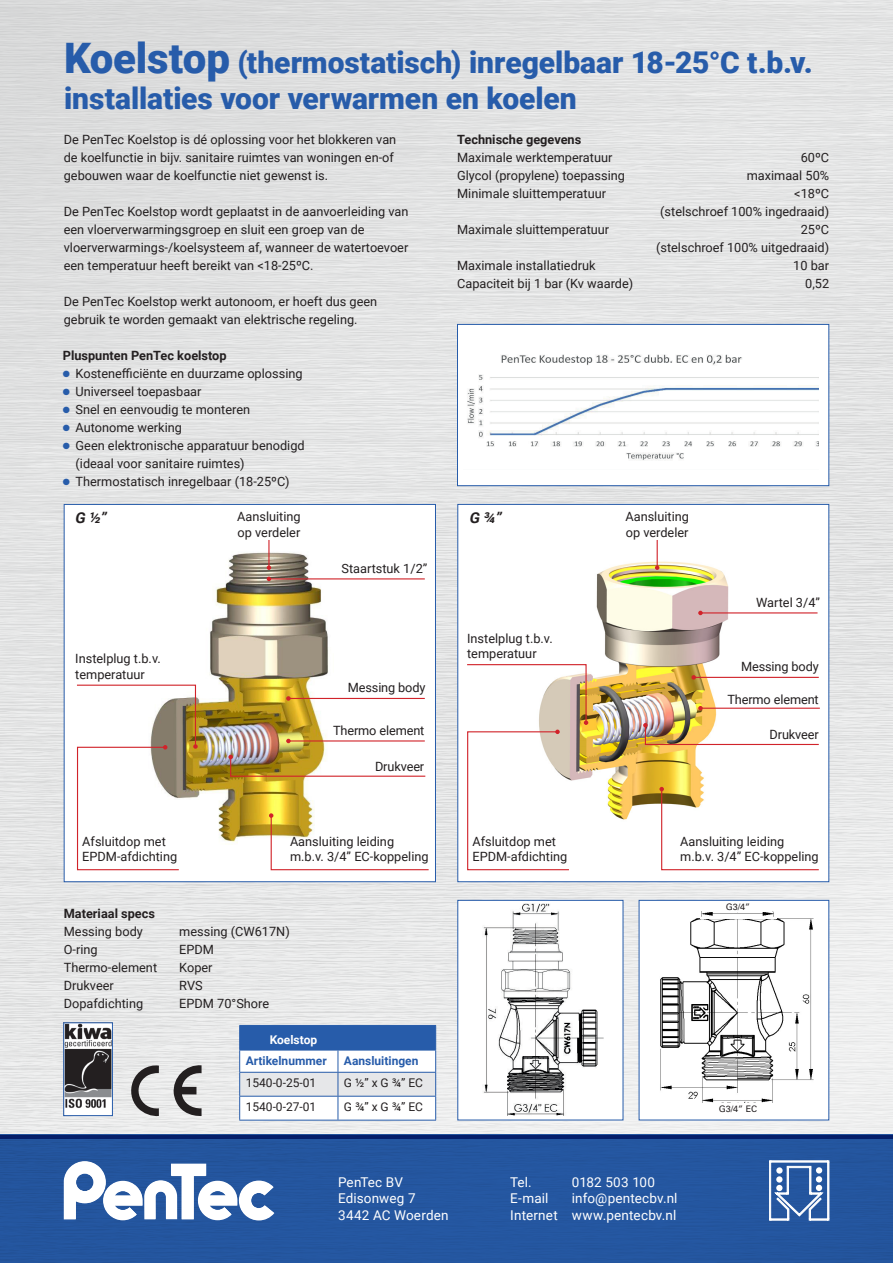
<style>
.page{position:relative;width:893px;height:1263px;background:#fff}
.page>*{position:absolute;margin:0;border:0;box-sizing:border-box;transform-origin:0 0}
.t1{font:900 30px/36px "Roboto";color:#275caa}
.t2{font:italic 700 15px "Roboto";color:#231f20}
.t3{font:13.5px/16.2px "Roboto";letter-spacing:.01em;color:#fff}
.t4{font:12.75px/15.3px "Roboto";color:#231f20}
.t5{font:700 12.75px "Roboto";color:#231f20}
.t6{font:12px "Roboto";color:#231f20}
.t7{font:700 12px "Roboto";color:#275caa}
.t8{font:700 12px "Roboto";color:#fff}
.t9{font:9px "Univers";color:#231f20}
.s1{font-size:42px}
.s2{color:#275caa}
</style>
<div class="page">
<img style="left:0;top:0;width:893px;height:1135px">
<div style="left:0;top:1135px;width:893px;height:128px;background:#24569f"></div>
<hr style="left:0;top:1135px;width:893px;height:4px;background:#051f6a">
<svg style="left:64px;top:1161px;width:210px;height:59px"></svg>
<svg style="left:769px;top:1160px;width:60px;height:60px"></svg>
<img style="left:66px;top:1024px;width:45px;height:90px">
<div style="left:64px;top:1022px;width:49px;height:94px;border:1px solid #275caa"></div>
<svg style="left:129px;top:1064px;width:30px;height:53px;background:#a4a3a4"></svg>
<svg style="left:172px;top:1064px;width:30px;height:54px;background:#979596"></svg>
<div style="left:64px;top:504px;width:372px;height:378px;background:#fff;border:1px solid #275caa"></div>
<div style="left:457px;top:900px;width:166px;height:220px;background:#fff;border:1px solid #275caa"></div>
<img style="left:483px;top:903px;width:121px;height:212px">
<div style="left:457px;top:324px;width:372px;height:162px;background:#fff;border:1px solid #275caa"></div>
<img style="left:467px;top:354px;width:352px;height:106px">
<svg style="left:239px;top:1025px;width:197px;height:95px"></svg>
<hr style="left:239px;top:1050px;width:99px;height:1px;background:#275caa">
<hr style="left:338px;top:1050px;width:98px;height:1px;background:#275caa">
<hr style="left:239px;top:1072px;width:99px;height:1px;background:#275caa">
<hr style="left:338px;top:1072px;width:98px;height:1px;background:#275caa">
<hr style="left:239px;top:1096px;width:99px;height:1px;background:#275caa">
<hr style="left:338px;top:1096px;width:98px;height:1px;background:#275caa">
<hr style="left:239px;top:1120px;width:99px;height:1px;background:#275caa">
<hr style="left:338px;top:1120px;width:98px;height:1px;background:#275caa">
<img style="left:198px;top:552px;width:146px;height:291px">
<svg style="left:228px;top:755px;width:198px;height:22px"></svg>
<hr style="left:269px;top:578px;width:156px;height:1px;background:#d1232a">
<svg style="left:267px;top:577px;width:4px;height:4px"></svg>
<hr style="left:288px;top:740px;width:137px;height:1px;background:#d1232a">
<svg style="left:286px;top:739px;width:5px;height:4px"></svg>
<hr style="left:288px;top:698px;width:137px;height:1px;background:#d1232a">
<svg style="left:286px;top:696px;width:5px;height:5px"></svg>
<svg style="left:267px;top:540px;width:4px;height:30px"></svg>
<div style="left:639px;top:900px;width:190px;height:220px;background:#fff"></div>
<div style="left:457px;top:504px;width:372px;height:378px;background:#fff;border:1px solid #275caa"></div>
<img style="left:588px;top:561px;width:149px;height:259px">
<svg style="left:643px;top:723px;width:176px;height:23px"></svg>
<hr style="left:700px;top:708px;width:120px;height:1px;background:#d1232a">
<svg style="left:698px;top:706px;width:5px;height:4px"></svg>
<hr style="left:694px;top:677px;width:125px;height:1px;background:#d1232a">
<svg style="left:691px;top:675px;width:5px;height:5px"></svg>
<svg style="left:467px;top:664px;width:121px;height:207px"></svg>
<svg style="left:655px;top:540px;width:4px;height:30px"></svg>
<svg style="left:659px;top:787px;width:160px;height:84px"></svg>
<svg style="left:77px;top:684px;width:121px;height:187px"></svg>
<svg style="left:269px;top:813px;width:160px;height:58px"></svg>
<hr style="left:700px;top:612px;width:117px;height:1px;background:#d1232a">
<svg style="left:698px;top:611px;width:5px;height:4px"></svg>
<img style="left:660px;top:918px;width:154px;height:184px">
<img style="left:701px;top:912px;width:73px;height:5px">
<svg style="left:687px;top:1088px;width:12px;height:11px"></svg>
<p class="t1" style="left:64px;top:43px;width:750px"><span class="s1">Koelstop</span> (thermostatisch) inregelbaar 18-25°C t.b.v. installaties voor verwarmen en koelen</p>
<p class="t5" style="left:457px;top:131px;width:126px">Technische gegevens</p>
<p class="t4" style="left:457px;top:149px;width:157px">Maximale werktemperatuur</p>
<p class="t4" style="left:801px;top:149px;width:30px">60ºC</p>
<p class="t4" style="left:457px;top:167px;width:169px">Glycol (propylene) toepassing</p>
<p class="t4" style="left:747px;top:167px;width:84px">maximaal 50%</p>
<p class="t4" style="left:457px;top:185px;width:150px">Minimale sluittemperatuur</p>
<p class="t4" style="left:794px;top:185px;width:36px">&lt;18ºC</p>
<p class="t4" style="left:660px;top:203px;width:170px">(stelschroef 100% ingedraaid)</p>
<p class="t4" style="left:457px;top:221px;width:154px">Maximale sluittemperatuur</p>
<p class="t4" style="left:801px;top:221px;width:30px">25ºC</p>
<p class="t4" style="left:656px;top:239px;width:175px">(stelschroef 100% uitgedraaid)</p>
<p class="t4" style="left:457px;top:257px;width:140px">Maximale installatiedruk</p>
<p class="t4" style="left:793px;top:257px;width:37px">10 bar</p>
<p class="t4" style="left:457px;top:275px;width:178px">Capaciteit bij 1 bar (Kv waarde)</p>
<p class="t4" style="left:805px;top:275px;width:25px">0,52</p>
<p class="t4" style="left:64px;top:130px;width:334px;line-height:18px">De PenTec Koelstop is dé oplossing voor het blokkeren van de koelfunctie in bijv. sanitaire ruimtes van woningen en-of gebouwen waar de koelfunctie niet gewenst is.</p>
<p class="t4" style="left:64px;top:203px;width:346px">De PenTec Koelstop wordt geplaatst in de aanvoerleiding van</p>
<p class="t4" style="left:64px;top:220px;width:346px;line-height:18px">een vloerverwarmingsgroep en sluit een groep van de vloerverwarmings-/koelsysteem af, wanneer de watertoevoer een temperatuur heeft bereikt van &lt;18-25ºC.</p>
<p class="t4" style="left:64px;top:292px;width:315px;line-height:18px">De PenTec Koelstop werkt autonoom, er hoeft dus geen gebruik te worden gemaakt van elektrische regeling.</p>
<p class="t5" style="left:63px;top:347px;width:165px">Pluspunten PenTec koelstop</p>
<p class="t4" style="left:63px;top:365px;width:241px"><span class="s2">●</span> Kostenefficiënte en duurzame oplossing</p>
<p class="t4" style="left:63px;top:383px;width:140px"><span class="s2">●</span> Universeel toepasbaar</p>
<p class="t4" style="left:63px;top:401px;width:189px"><span class="s2">●</span> Snel en eenvoudig te monteren</p>
<p class="t4" style="left:63px;top:419px;width:121px"><span class="s2">●</span> Autonome werking</p>
<p class="t4" style="left:76px;top:436px;width:231px;line-height:18px;text-indent:-13px"><span class="s2">●</span> Geen elektronische apparatuur benodigd (ideaal voor sanitaire ruimtes)</p>
<p class="t4" style="left:63px;top:473px;width:228px"><span class="s2">●</span> Thermostatisch inregelbaar (18-25ºC)</p>
<p class="t2" style="left:75px;top:507px;width:36px">G ½”</p>
<p class="t2" style="left:469px;top:507px;width:37px">G ¾”</p>
<p class="t4" style="left:237px;top:509px;width:65px">Aansluiting op verdeler</p>
<p class="t4" style="left:75px;top:651px;width:87px">Instelplug t.b.v. temperatuur</p>
<p class="t4" style="left:341px;top:560px;width:87px">Staartstuk 1/2”</p>
<p class="t4" style="left:348px;top:680px;width:79px">Messing body</p>
<p class="t4" style="left:333px;top:722px;width:93px">Thermo element</p>
<p class="t4" style="left:375px;top:758px;width:51px">Drukveer</p>
<p class="t4" style="left:82px;top:833px;width:96px">Afsluitdop met<br>EPDM-afdichting</p>
<p class="t4" style="left:290px;top:833px;width:140px">Aansluiting leiding m.b.v. 3/4” EC-koppeling</p>
<p class="t5" style="left:64px;top:905px;width:93px">Materiaal specs</p>
<p class="t4" style="left:64px;top:923px;width:81px">Messing body</p>
<p class="t4" style="left:179px;top:923px;width:112px">messing (CW617N)</p>
<p class="t4" style="left:64px;top:941px;width:35px">O-ring</p>
<p class="t4" style="left:179px;top:941px;width:36px">EPDM</p>
<p class="t4" style="left:64px;top:959px;width:95px">Thermo-element</p>
<p class="t4" style="left:179px;top:959px;width:35px">Koper</p>
<p class="t4" style="left:64px;top:977px;width:52px">Drukveer</p>
<p class="t4" style="left:179px;top:977px;width:25px">RVS</p>
<p class="t4" style="left:64px;top:995px;width:81px">Dopafdichting</p>
<p class="t4" style="left:179px;top:995px;width:91px">EPDM 70°Shore</p>
<p class="t8" style="left:270px;top:1031px;width:49px">Koelstop</p>
<p class="t7" style="left:246px;top:1052px;width:83px">Artikelnummer</p>
<p class="t7" style="left:344px;top:1052px;width:76px">Aansluitingen</p>
<p class="t6" style="left:246px;top:1074px;width:72px">1540-0-25-01</p>
<p class="t6" style="left:344px;top:1074px;width:81px">G ½” x G ¾” EC</p>
<p class="t6" style="left:246px;top:1098px;width:72px">1540-0-27-01</p>
<p class="t6" style="left:344px;top:1098px;width:81px">G ¾” x G ¾” EC</p>
<p class="t4" style="left:467px;top:630px;width:87px">Instelplug t.b.v. temperatuur</p>
<p class="t4" style="left:472px;top:833px;width:96px">Afsluitdop met<br>EPDM-afdichting</p>
<p class="t4" style="left:625px;top:509px;width:65px">Aansluiting op verdeler</p>
<p class="t4" style="left:756px;top:594px;width:65px">Wartel 3/4”</p>
<p class="t4" style="left:741px;top:659px;width:79px">Messing body</p>
<p class="t4" style="left:727px;top:691px;width:93px">Thermo element</p>
<p class="t4" style="left:770px;top:726px;width:51px">Drukveer</p>
<p class="t4" style="left:680px;top:833px;width:140px">Aansluiting leiding m.b.v. 3/4” EC-koppeling</p>
<p class="t9" style="left:726px;top:902px;width:26px">G3/4”</p>
<p class="t9" style="left:719px;top:1103px;width:40px">G3/4” EC</p>
<p class="t3" style="left:338px;top:1173px;width:112px">PenTec BV<br>Edisonweg 7<br>3442 AC Woerden</p>
<p class="t3" style="left:510px;top:1173px;width:23px">Tel.</p>
<p class="t3" style="left:572px;top:1173px;width:85px">0182 503 100</p>
<p class="t3" style="left:510px;top:1190px;width:169px;text-align:right">info@pentecbv.nl<br>Internet www.pentecbv.nl</p>
<p class="t3" style="left:510px;top:1190px;width:40px">E-mail</p>
</div>
